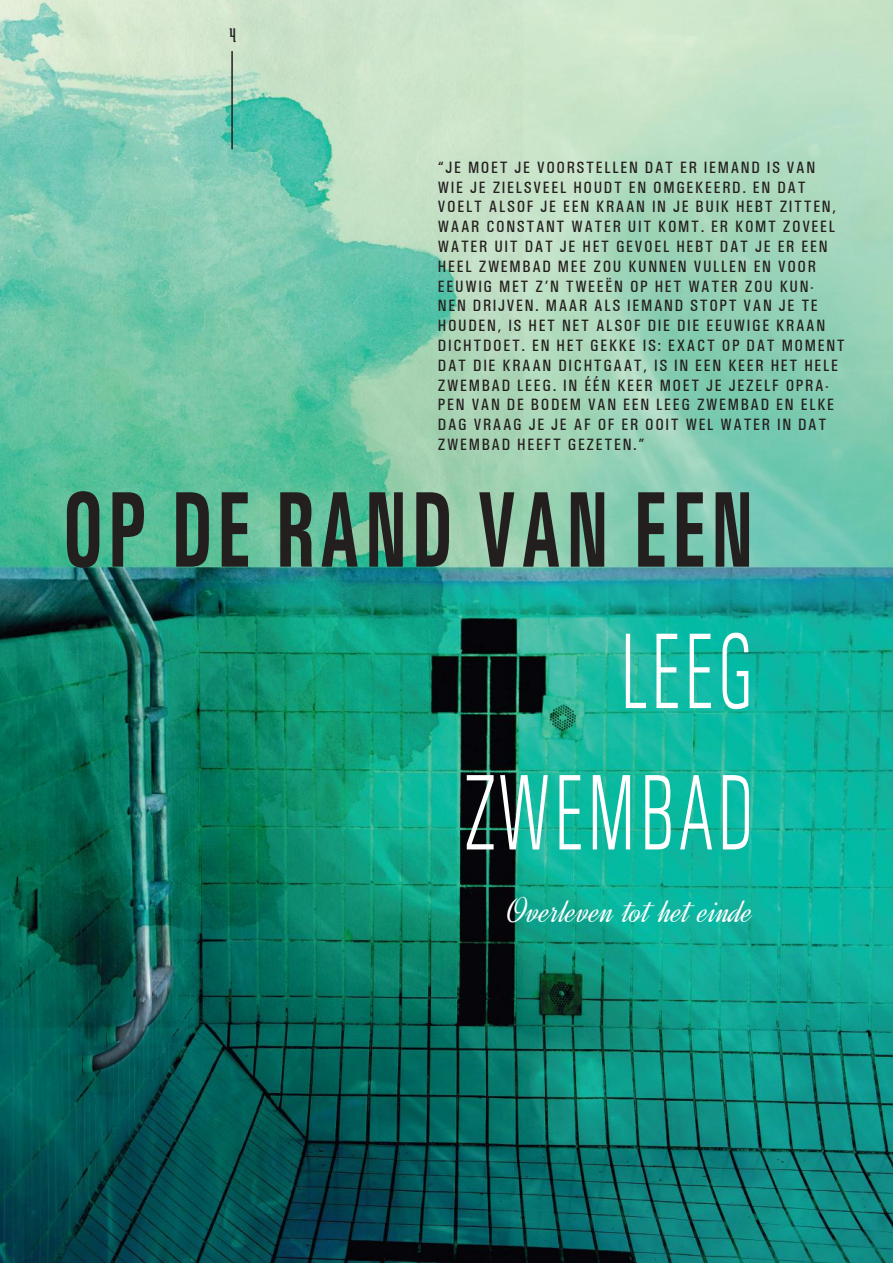
<style>
.page{position:relative;width:893px;height:1263px;background:#fff}
.page>*{position:absolute;margin:0;border:0;box-sizing:border-box;transform-origin:0 0}
.t1{font:700 108px "Univers Condensed";letter-spacing:.05em;color:#241f1f;scale:.7 1}
.t2{font:300 condensed 108px/141.3px "Univers";letter-spacing:.05em;color:#fff;text-align:right;scale:.7 1}
.t3{font:36px "Dynalight";color:#fff}
.t4{font:21px "Medula One";color:#241f1f}
.t5{font:500 16.5px/19.8px "Univers Condensed";letter-spacing:.1em;color:#241f1f}
</style>
<div class="page">
<img style="left:0;top:0;width:893px;height:1263px">
<hr style="left:231px;top:51px;width:2px;height:98px;background:#241f1f">
<p class="t4" style="left:229px;top:24px;width:8px">4</p>
<p class="t5" style="left:438px;top:157px;width:408px">“JE MOET JE VOORSTELLEN DAT ER IEMAND IS VAN<br>WIE JE ZIELSVEEL HOUDT EN OMGEKEERD. EN DAT VOELT ALSOF JE EEN KRAAN IN JE BUIK HEBT ZITTEN, WAAR CONSTANT WATER UIT KOMT. ER KOMT ZOVEEL WATER UIT DAT JE HET GEVOEL HEBT DAT JE ER EEN HEEL ZWEMBAD MEE ZOU KUNNEN VULLEN EN VOOR EEUWIG MET Z’N TWEEËN OP HET WATER ZOU KUN-NEN DRIJVEN. MAAR ALS IEMAND STOPT VAN JE TE HOUDEN, IS HET NET ALSOF DIE DIE EEUWIGE KRAAN DICHTDOET. EN HET GEKKE IS: EXACT OP DAT MOMENT DAT DIE KRAAN DICHTGAAT, IS IN EEN KEER HET HELE ZWEMBAD LEEG. IN ÉÉN KEER MOET JE JEZELF OPRA-PEN VAN DE BODEM VAN EEN LEEG ZWEMBAD EN ELKE DAG VRAAG JE JE AF OF ER OOIT WEL WATER IN DAT ZWEMBAD HEEFT GEZETEN.”</p>
<h1 class="t1" style="left:62px;top:464px;width:989px">OP DE RAND VAN EEN</h1>
<h1 class="t2" style="left:465px;top:601px;width:414px">LEEG<br>ZWEMBAD</h1>
<h2 class="t3" style="left:507px;top:889px;width:248px">Overleven tot het einde</h2>
</div>
